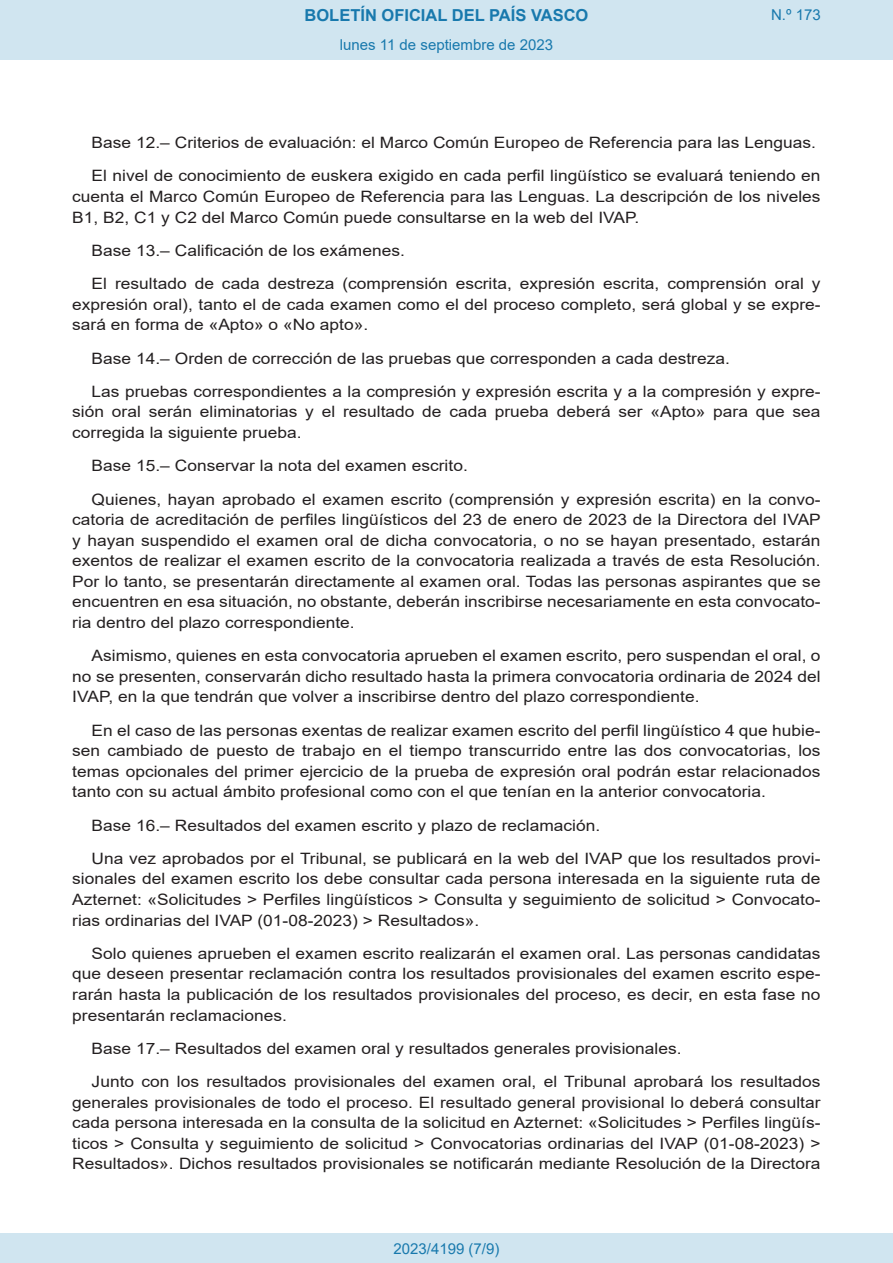
<style>
.page{position:relative;width:893px;height:1263px;background:#fff}
.page>*{position:absolute;margin:0;border:0;box-sizing:border-box;transform-origin:0 0}
.t1{font:700 16.5px "Arial";color:#1879ad}
.BOPVDetalle{font:15.6px/20.5px "Arial";color:#231f20;text-align:justify;scale:1.11 1}
.Paginacion_Centro{font:15px "Arial";color:#1879ad}
</style>
<div class="page">
<div style="left:0;top:0;width:893px;height:60px;background:#d0e5f0"></div>
<div style="left:0;top:1233px;width:893px;height:30px;background:#d0e5f0"></div>
<p class="t1" style="left:305px;top:3px;width:285px">BOLETÍN OFICIAL DEL PAÍS VASCO</p>
<p class="Paginacion_Centro" style="left:340px;top:35px;width:215px">lunes 11 de septiembre de 2023</p>
<p class="Paginacion_Centro" style="left:771px;top:5px;width:51px">N.º 173</p>
<p class="BOPVDetalle" style="left:92px;top:132px;width:654px">Base 12.– Criterios de evaluación: el Marco Común Europeo de Referencia para las Lenguas.</p>
<p class="BOPVDetalle" style="left:72px;top:166px;width:676px;text-indent:19px">El nivel de conocimiento de euskera exigido en cada perfil lingüístico se evaluará teniendo en cuenta el Marco Común Europeo de Referencia para las Lenguas. La descripción de los niveles B1, B2, C1 y C2 del Marco Común puede consultarse en la web del IVAP.</p>
<p class="BOPVDetalle" style="left:92px;top:240px;width:284px">Base 13.– Calificación de los exámenes.</p>
<p class="BOPVDetalle" style="left:72px;top:273px;width:676px;text-indent:19px">El resultado de cada destreza (comprensión escrita, expresión escrita, comprensión oral y expresión oral), tanto el de cada examen como el del proceso completo, será global y se expre&shy;sará en forma de «Apto» o «No apto».</p>
<p class="BOPVDetalle" style="left:92px;top:348px;width:577px">Base 14.– Orden de corrección de las pruebas que corresponden a cada destreza.</p>
<p class="BOPVDetalle" style="left:72px;top:381px;width:676px;text-indent:19px">Las pruebas correspondientes a la compresión y expresión escrita y a la compresión y expre&shy;sión oral serán eliminatorias y el resultado de cada prueba deberá ser «Apto» para que sea corregida la siguiente prueba.</p>
<p class="BOPVDetalle" style="left:92px;top:455px;width:340px">Base 15.– Conservar la nota del examen escrito.</p>
<p class="BOPVDetalle" style="left:72px;top:489px;width:676px;text-indent:19px">Quienes, hayan aprobado el examen escrito (comprensión y expresión escrita) en la convo&shy;catoria de acreditación de perfiles lingüísticos del 23 de enero de 2023 de la Directora del IVAP y hayan suspendido el examen oral de dicha convocatoria, o no se hayan presentado, estarán exentos de realizar el examen escrito de la convocatoria realizada a través de esta Resolución.<br>Por lo tanto, se presentarán directamente al examen oral. Todas las personas aspirantes que se encuentren en esa situación, no obstante, deberán inscribirse necesariamente en esta convocato&shy;ria dentro del plazo correspondiente.</p>
<p class="BOPVDetalle" style="left:72px;top:645px;width:676px;text-indent:19px">Asimismo, quienes en esta convocatoria aprueben el examen escrito, pero suspendan el oral, o no se presenten, conservarán dicho resultado hasta la primera convocatoria ordinaria de 2024 del IVAP, en la que tendrán que volver a inscribirse dentro del plazo correspondiente.</p>
<p class="BOPVDetalle" style="left:72px;top:720px;width:676px;text-indent:19px">En el caso de las personas exentas de realizar examen escrito del perfil lingüístico 4 que hubie&shy;sen cambiado de puesto de trabajo en el tiempo transcurrido entre las dos convocatorias, los temas opcionales del primer ejercicio de la prueba de expresión oral podrán estar relacionados tanto con su actual ámbito profesional como con el que tenían en la anterior convocatoria.</p>
<p class="BOPVDetalle" style="left:92px;top:815px;width:460px">Base 16.– Resultados del examen escrito y plazo de reclamación.</p>
<p class="BOPVDetalle" style="left:72px;top:848px;width:676px;text-indent:19px">Una vez aprobados por el Tribunal, se publicará en la web del IVAP que los resultados provi&shy;sionales del examen escrito los debe consultar cada persona interesada en la siguiente ruta de Azternet: «Solicitudes &gt; Perfiles lingüísticos &gt; Consulta y seguimiento de solicitud &gt; Convocato&shy;rias ordinarias del IVAP (01-08-2023) &gt; Resultados».</p>
<p class="BOPVDetalle" style="left:72px;top:943px;width:676px;text-indent:19px">Solo quienes aprueben el examen escrito realizarán el examen oral. Las personas candidatas que deseen presentar reclamación contra los resultados provisionales del examen escrito espe&shy;rarán hasta la publicación de los resultados provisionales del proceso, es decir, en esta fase no presentarán reclamaciones.</p>
<p class="BOPVDetalle" style="left:92px;top:1038px;width:533px">Base 17.– Resultados del examen oral y resultados generales provisionales.</p>
<p class="BOPVDetalle" style="left:72px;top:1071px;width:676px;text-indent:19px">Junto con los resultados provisionales del examen oral, el Tribunal aprobará los resultados generales provisionales de todo el proceso. El resultado general provisional lo deberá consultar cada persona interesada en la consulta de la solicitud en Azternet: «Solicitudes &gt; Perfiles lingüís&shy;ticos &gt; Consulta y seguimiento de solicitud &gt; Convocatorias ordinarias del IVAP (01-08-2023) &gt; Resultados». Dichos resultados provisionales se notificarán mediante Resolución de la Directora</p>
<p class="Paginacion_Centro" style="left:393px;top:1238px;width:107px">2023/4199 (7/9)</p>
</div>
